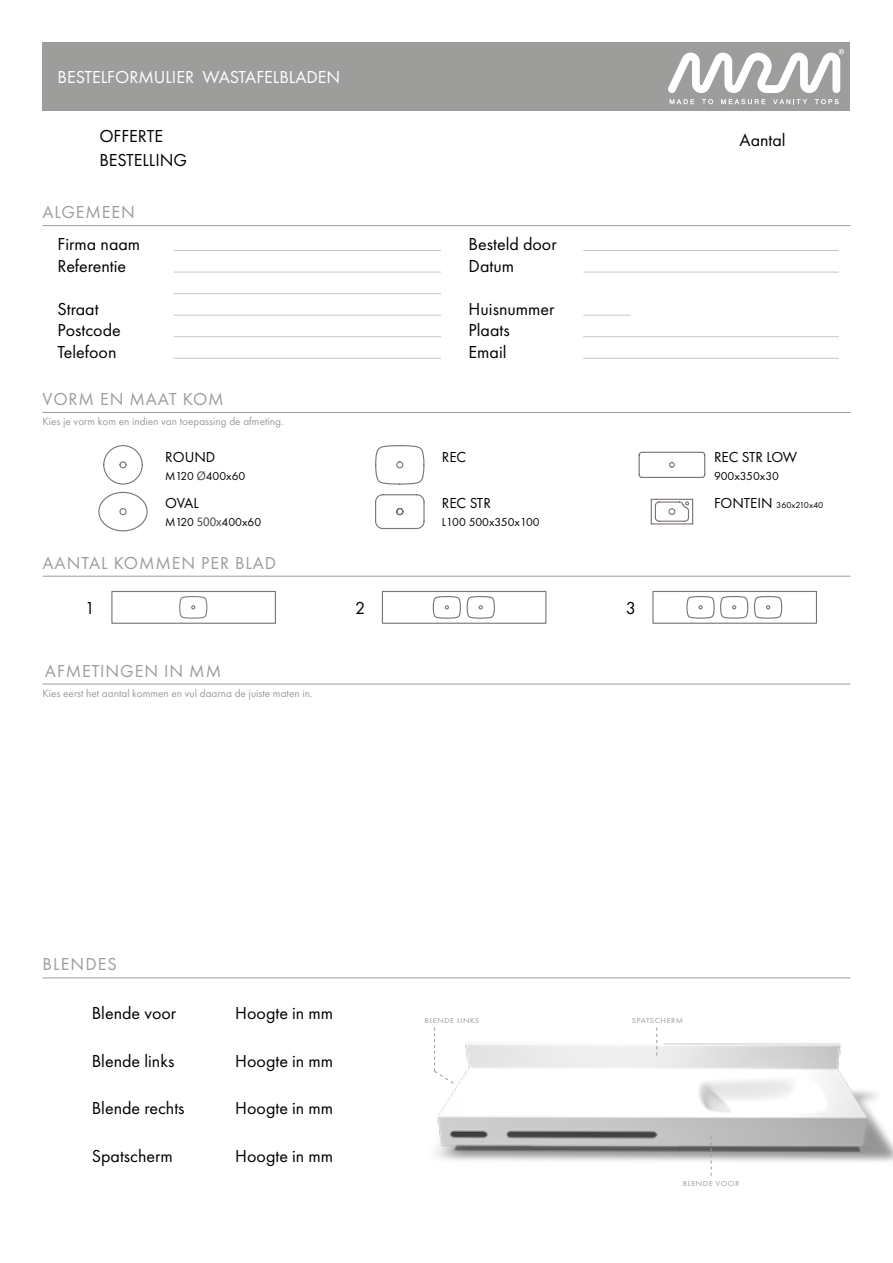
<style>
.page{position:relative;width:893px;height:1263px;background:#fff}
.page>*{position:absolute;margin:0;border:0;box-sizing:border-box;transform-origin:0 0}
.t1{font:18px/21.6px "Futura PT";color:#000}
.t2{font:18px "Futura PT";letter-spacing:.05em;color:#9d9d9c}
.t3{font:18px "Futura PT";color:#fff}
.t4{font:15px "Futura PT";color:#000}
.t5{font:12px "Futura PT";color:#000}
.t6{font:11.25px "Futura PT";color:#9d9d9c}
.t7{font:9px "Futura PT";color:#000}
.t8{font:7.5px "Futura PT";letter-spacing:.05em;color:#9d9d9c;scale:1.14 1}
.s1{font-family:"Segoe UI";color:#3d3d3c}
.s2{font-size:15px}
</style>
<div class="page">
<div style="left:42px;top:43px;width:808px;height:68px;background:#9d9d9c"></div>
<hr style="left:174px;top:250px;width:267px;height:1px;background:#c6c6c6">
<hr style="left:583px;top:250px;width:256px;height:1px;background:#c6c6c6">
<hr style="left:583px;top:272px;width:256px;height:1px;background:#c6c6c6">
<hr style="left:174px;top:336px;width:267px;height:1px;background:#c6c6c6">
<hr style="left:174px;top:315px;width:267px;height:1px;background:#c6c6c6">
<hr style="left:583px;top:315px;width:47px;height:1px;background:#c6c6c6">
<hr style="left:583px;top:336px;width:256px;height:1px;background:#c6c6c6">
<hr style="left:583px;top:358px;width:256px;height:1px;background:#c6c6c6">
<hr style="left:174px;top:272px;width:267px;height:1px;background:#c6c6c6">
<hr style="left:174px;top:358px;width:267px;height:1px;background:#c6c6c6">
<hr style="left:174px;top:293px;width:267px;height:1px;background:#c6c6c6">
<hr style="left:43px;top:412px;width:807px;height:1px;background:#9d9d9c">
<hr style="left:43px;top:225px;width:807px;height:1px;background:#9d9d9c">
<hr style="left:43px;top:576px;width:807px;height:1px;background:#9d9d9c">
<div style="left:111px;top:591px;width:165px;height:33px;border:1px solid #797371"></div>
<svg style="left:179px;top:575px;width:29px;height:44px"></svg>
<div style="left:382px;top:591px;width:164px;height:33px;border:1px solid #797371"></div>
<svg style="left:432px;top:575px;width:63px;height:44px"></svg>
<div style="left:652px;top:591px;width:165px;height:33px;border:1px solid #797371"></div>
<svg style="left:686px;top:575px;width:97px;height:44px"></svg>
<hr style="left:43px;top:684px;width:807px;height:1px;background:#9d9d9c">
<hr style="left:43px;top:977px;width:807px;height:1px;background:#9d9d9c">
<img style="left:376px;top:977px;width:517px;height:199px">
<svg style="left:711px;top:1136px;width:1px;height:39px"></svg>
<svg style="left:656px;top:1027px;width:1px;height:28px"></svg>
<svg style="left:433px;top:1027px;width:22px;height:57px"></svg>
<svg style="left:668px;top:49px;width:176px;height:55px"></svg>
<svg style="left:103px;top:445px;width:40px;height:40px"></svg>
<svg style="left:98px;top:491px;width:50px;height:41px"></svg>
<svg style="left:375px;top:494px;width:50px;height:35px"></svg>
<svg style="left:375px;top:445px;width:50px;height:40px"></svg>
<svg style="left:638px;top:451px;width:68px;height:27px"></svg>
<svg style="left:650px;top:498px;width:44px;height:27px"></svg>
<p class="t3" style="left:58px;top:67px;width:284px">BESTELFORMULIER WASTAFELBLADEN</p>
<p class="t1" style="left:99px;top:125px;width:65px">OFFERTE</p>
<p class="t1" style="left:739px;top:129px;width:48px">Aantal</p>
<p class="t1" style="left:99px;top:149px;width:89px">BESTELLING</p>
<p class="t2" style="left:43px;top:201px;width:94px">ALGEMEEN</p>
<p class="t1" style="left:58px;top:233px;width:84px">Firma naam<br>Referentie</p>
<p class="t1" style="left:58px;top:298px;width:65px">Straat<br>Postcode<br>Telefoon</p>
<p class="t2" style="left:43px;top:388px;width:183px">VORM EN MAAT KOM</p>
<p class="t6" style="left:43px;top:415px;width:243px">Kies je vorm kom en indien van toepassing de afmeting.</p>
<p class="t4" style="left:165px;top:448px;width:52px">ROUND</p>
<p class="t5" style="left:165px;top:468px;width:82px">M120 <span class="s1">Ø</span>400x60</p>
<p class="t4" style="left:165px;top:494px;width:35px">OVAL</p>
<p class="t5" style="left:165px;top:515px;width:97px">M120 <span class="s1">500x</span>400x60</p>
<p class="t1" style="left:469px;top:233px;width:90px">Besteld door<br>Datum</p>
<p class="t1" style="left:469px;top:298px;width:87px">Huisnummer<br>Plaats<br>Email</p>
<p class="t4" style="left:442px;top:448px;width:26px">REC</p>
<p class="t4" style="left:714px;top:448px;width:85px">REC STR LOW</p>
<p class="t5" style="left:714px;top:468px;width:66px">900x350x30</p>
<p class="t7" style="left:714px;top:500px;width:111px"><span class="s2">FONTEIN</span> 360x210x40</p>
<p class="t4" style="left:442px;top:494px;width:51px">REC STR</p>
<p class="t5" style="left:442px;top:515px;width:99px">L100 500x350x100</p>
<p class="t2" style="left:43px;top:552px;width:235px">AANTAL KOMMEN PER BLAD</p>
<p class="t1" style="left:85px;top:597px;width:12px">1</p>
<p class="t1" style="left:355px;top:597px;width:12px">2</p>
<p class="t1" style="left:626px;top:597px;width:12px">3</p>
<p class="t2" style="left:45px;top:660px;width:178px">AFMETINGEN IN MM</p>
<p class="t6" style="left:43px;top:686px;width:271px">Kies eerst het aantal kommen en vul daarna de juiste maten in.</p>
<p class="t2" style="left:43px;top:954px;width:76px">BLENDES</p>
<p class="t1" style="left:92px;top:1002px;width:86px">Blende voor</p>
<p class="t1" style="left:235px;top:1002px;width:99px">Hoogte in mm</p>
<p class="t1" style="left:92px;top:1050px;width:84px">Blende links</p>
<p class="t1" style="left:235px;top:1050px;width:100px">Hoogte in mm</p>
<p class="t1" style="left:92px;top:1097px;width:94px">Blende rechts</p>
<p class="t1" style="left:235px;top:1097px;width:100px">Hoogte in mm</p>
<p class="t1" style="left:92px;top:1144px;width:82px">Spatscherm</p>
<p class="t1" style="left:235px;top:1144px;width:99px">Hoogte in mm</p>
<p class="t8" style="left:424px;top:1016px;width:50px">BLENDE LINKS</p>
<p class="t8" style="left:632px;top:1016px;width:46px">SPATSCHERM</p>
<p class="t8" style="left:683px;top:1179px;width:51px">BLENDE VOOR</p>
</div>
